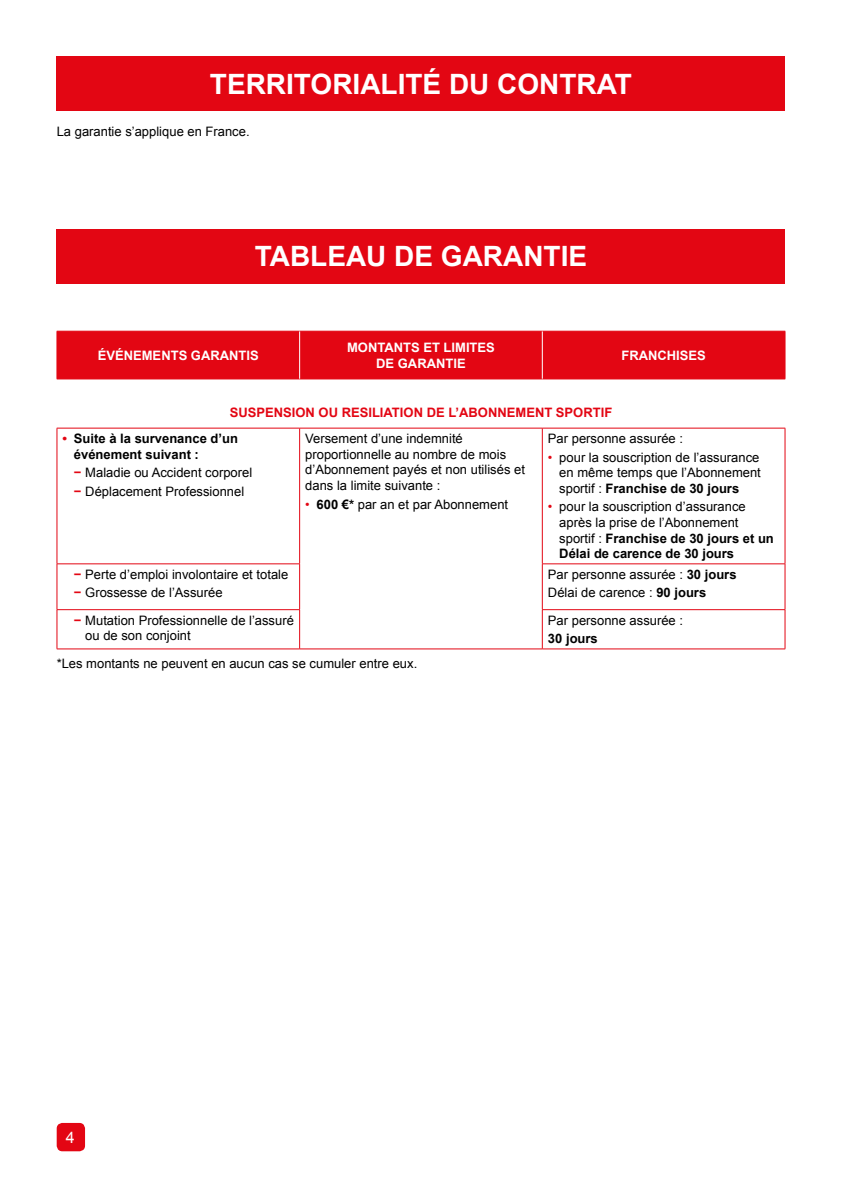
<style>
.page{position:relative;width:842px;height:1191px;background:#fff}
.page>*{position:absolute;margin:0;border:0;box-sizing:border-box;transform-origin:0 0}
.t1{font:700 28px "Arial";color:#fff}
.t2{font:16px "Arial";color:#fff}
.t3{font:13px/15.6px "Arial";color:#000}
.t4{font:700 13px/15.6px "Arial";color:#fff;text-align:center}
.t5{font:700 13px/15.6px "Arial";color:#000}
.t6{font:700 13px "Arial";color:#e30613}
.s1{color:#e30613}
.s2{font-weight:700;color:#e30613}
.s3{font-weight:700}
</style>
<div class="page">
<div style="left:57px;top:1123px;width:28px;height:28px;background:#e30613;border-radius:6px"></div>
<div style="left:57px;top:57px;width:728px;height:54px;background:#e30613"></div>
<div style="left:57px;top:229px;width:728px;height:54px;background:#e30613"></div>
<div style="left:58px;top:332px;width:727px;height:46px;background:#e30613"></div>
<hr style="left:57px;top:331px;width:243px;height:1px;background:#e30613">
<hr style="left:57px;top:331px;width:1px;height:48px;background:#e30613">
<hr style="left:300px;top:331px;width:242px;height:1px;background:#e30613">
<hr style="left:542px;top:331px;width:243px;height:1px;background:#e30613">
<hr style="left:785px;top:331px;width:1px;height:48px;background:#e30613">
<hr style="left:57px;top:378px;width:243px;height:1px;background:#e30613">
<hr style="left:300px;top:378px;width:242px;height:1px;background:#e30613">
<hr style="left:542px;top:378px;width:243px;height:1px;background:#e30613">
<hr style="left:57px;top:428px;width:243px;height:1px;background:#e30613">
<hr style="left:57px;top:428px;width:1px;height:135px;background:#e30613">
<hr style="left:300px;top:428px;width:242px;height:1px;background:#e30613">
<hr style="left:299px;top:428px;width:1px;height:135px;background:#e30613">
<hr style="left:542px;top:428px;width:243px;height:1px;background:#e30613">
<hr style="left:542px;top:428px;width:1px;height:135px;background:#e30613">
<hr style="left:785px;top:428px;width:1px;height:135px;background:#e30613">
<hr style="left:57px;top:563px;width:243px;height:1px;background:#e30613">
<hr style="left:57px;top:564px;width:1px;height:45px;background:#e30613">
<hr style="left:299px;top:564px;width:1px;height:45px;background:#e30613">
<hr style="left:542px;top:563px;width:243px;height:1px;background:#e30613">
<hr style="left:542px;top:564px;width:1px;height:45px;background:#e30613">
<hr style="left:785px;top:564px;width:1px;height:45px;background:#e30613">
<hr style="left:57px;top:609px;width:243px;height:1px;background:#e30613">
<hr style="left:57px;top:610px;width:1px;height:38px;background:#e30613">
<hr style="left:299px;top:610px;width:1px;height:38px;background:#e30613">
<hr style="left:542px;top:609px;width:243px;height:1px;background:#e30613">
<hr style="left:542px;top:610px;width:1px;height:38px;background:#e30613">
<hr style="left:785px;top:610px;width:1px;height:38px;background:#e30613">
<hr style="left:57px;top:648px;width:243px;height:1px;background:#e30613">
<hr style="left:300px;top:648px;width:242px;height:1px;background:#e30613">
<hr style="left:542px;top:648px;width:243px;height:1px;background:#e30613">
<hr style="left:299px;top:331px;width:1px;height:48px;background:#fff">
<hr style="left:542px;top:331px;width:1px;height:48px;background:#fff">
<h1 class="t1" style="left:210px;top:66px;width:424px">TERRITORIALITÉ DU CONTRAT</h1>
<p class="t3" style="left:57px;top:123px;width:194px">La garantie s’applique en France.</p>
<h1 class="t1" style="left:255px;top:238px;width:334px">TABLEAU DE GARANTIE</h1>
<p class="t4" style="left:98px;top:348px;width:163px">ÉVÉNEMENTS GARANTIS</p>
<p class="t4" style="left:347px;top:340px;width:149px">MONTANTS ET LIMITES<br>DE GARANTIE</p>
<p class="t4" style="left:621px;top:348px;width:86px">FRANCHISES</p>
<p class="t6" style="left:230px;top:403px;width:384px">SUSPENSION OU RESILIATION DE L’ABONNEMENT SPORTIF</p>
<p class="t5" style="left:74px;top:431px;width:166px;text-indent:-11px"><span class="s1">•</span> Suite à la survenance d’un événement suivant :</p>
<p class="t3" style="left:74px;top:464px;width:180px;line-height:18.4px"><span class="s2">−</span> Maladie ou Accident corporel <span class="s2">−</span> Déplacement Professionnel</p>
<p class="t3" style="left:305px;top:431px;width:221px">Versement d’une indemnité proportionnelle au nombre de mois d’Abonnement payés et non utilisés et dans la limite suivante :</p>
<p class="t3" style="left:305px;top:496px;width:204px"><span class="s1">•</span> <span class="s3">600 €*</span> par an et par Abonnement</p>
<p class="t3" style="left:548px;top:431px;width:137px">Par personne assurée :</p>
<p class="t3" style="left:559px;top:449px;width:203px;text-align:justify;text-indent:-11px"><span class="s1">•</span> pour la souscription de l’assurance en même temps que l’Abonnement sportif : <span class="s3">Franchise de 30 jours</span></p>
<p class="t3" style="left:559px;top:499px;width:216px;text-indent:-11px"><span class="s1">•</span> pour la souscription d’assurance après la prise de l’Abonnement sportif : <span class="s3">Franchise de 30 jours et un<br>Délai de carence de 30 jours</span></p>
<p class="t3" style="left:74px;top:565px;width:216px;line-height:18.4px"><span class="s2">−</span> Perte d’emploi involontaire et totale <span class="s2">−</span> Grossesse de l’Assurée</p>
<p class="t3" style="left:548px;top:565px;width:190px;line-height:18.4px">Par personne assurée : <span class="s3">30 jours<br></span>Délai de carence : <span class="s3">90 jours</span></p>
<p class="t3" style="left:85px;top:612px;width:210px;text-indent:-11px"><span class="s2">−</span> Mutation Professionnelle de l’assuré ou de son conjoint</p>
<p class="t3" style="left:548px;top:612px;width:137px">Par personne assurée :</p>
<p class="t5" style="left:548px;top:631px;width:51px">30 jours</p>
<p class="t3" style="left:57px;top:656px;width:362px">*Les montants ne peuvent en aucun cas se cumuler entre eux.</p>
<p class="t2" style="left:66px;top:1126px;width:10px">4</p>
</div>
